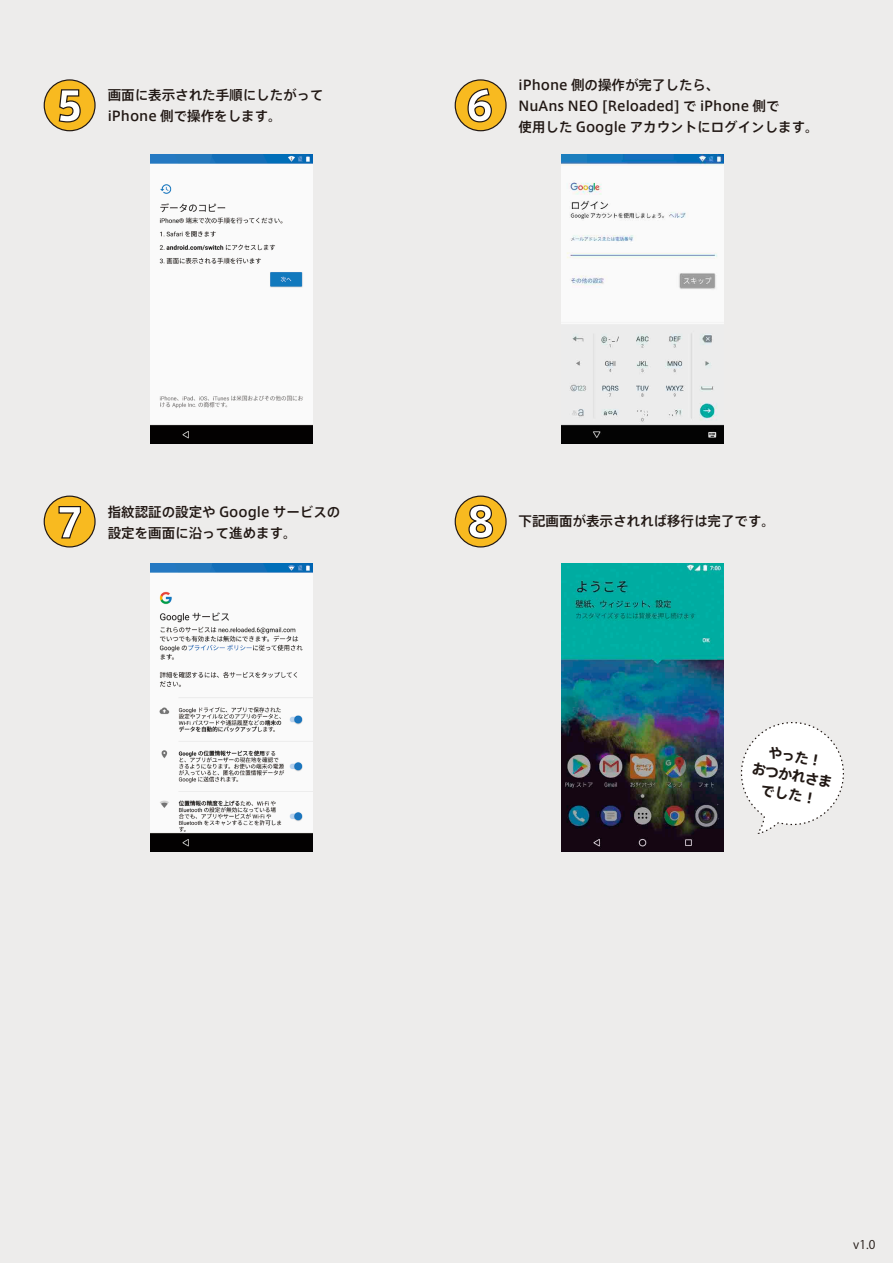
<style>
.page{position:relative;width:893px;height:1263px;background:#edeceb}
.page>*{position:absolute;margin:0;border:0;box-sizing:border-box;transform-origin:0 0}
.t1{font:700 60px "Axis Std";color:#f8ba20}
.t2{font:700 14.1px/19.2px "Axis Std";color:#211814;text-align:center}
.t3{font:500 13.5px/21px "Axis Std";color:#211814}
.t4{font:12px "Koz Go Pr 6 N";color:#211814}
</style>
<div class="page">
<img style="left:561px;top:155px;width:162px;height:288px">
<img style="left:150px;top:563px;width:162px;height:288px">
<img style="left:561px;top:563px;width:162px;height:288px">
<svg style="left:740px;top:722px;width:104px;height:112px"></svg>
<svg style="left:454px;top:495px;width:53px;height:53px"></svg>
<svg style="left:43px;top:79px;width:53px;height:53px"></svg>
<svg style="left:454px;top:79px;width:53px;height:53px"></svg>
<svg style="left:43px;top:495px;width:53px;height:53px"></svg>
<img style="left:150px;top:155px;width:162px;height:288px">
<h1 class="t1" style="left:40px;top:60px;width:61px">❺</h1>
<h1 class="t1" style="left:451px;top:60px;width:61px">❻</h1>
<p class="t3" style="left:108px;top:83px;width:217px">画面に表示された手順にしたがってiPhone 側で操作をします。</p>
<p class="t3" style="left:519px;top:74px;width:302px">iPhone 側の操作が完了したら、<br>NuAns NEO [Reloaded] で iPhone 側で<br>使用した Google アカウントにログインします。</p>
<h1 class="t1" style="left:40px;top:476px;width:61px">❼</h1>
<p class="t3" style="left:108px;top:500px;width:234px">指紋認証の設定や Google サービスの設定を画面に沿って進めます。</p>
<h1 class="t1" style="left:451px;top:476px;width:61px">❽</h1>
<p class="t3" style="left:519px;top:509px;width:258px">下記画面が表示されれば移行は完了です。</p>
<p class="t2" style="left:757px;top:739px;width:83px;rotate:10deg">やった！<br>おつかれさまでした！</p>
<p class="t4" style="left:853px;top:1238px;width:23px">v1.0</p>
</div>
